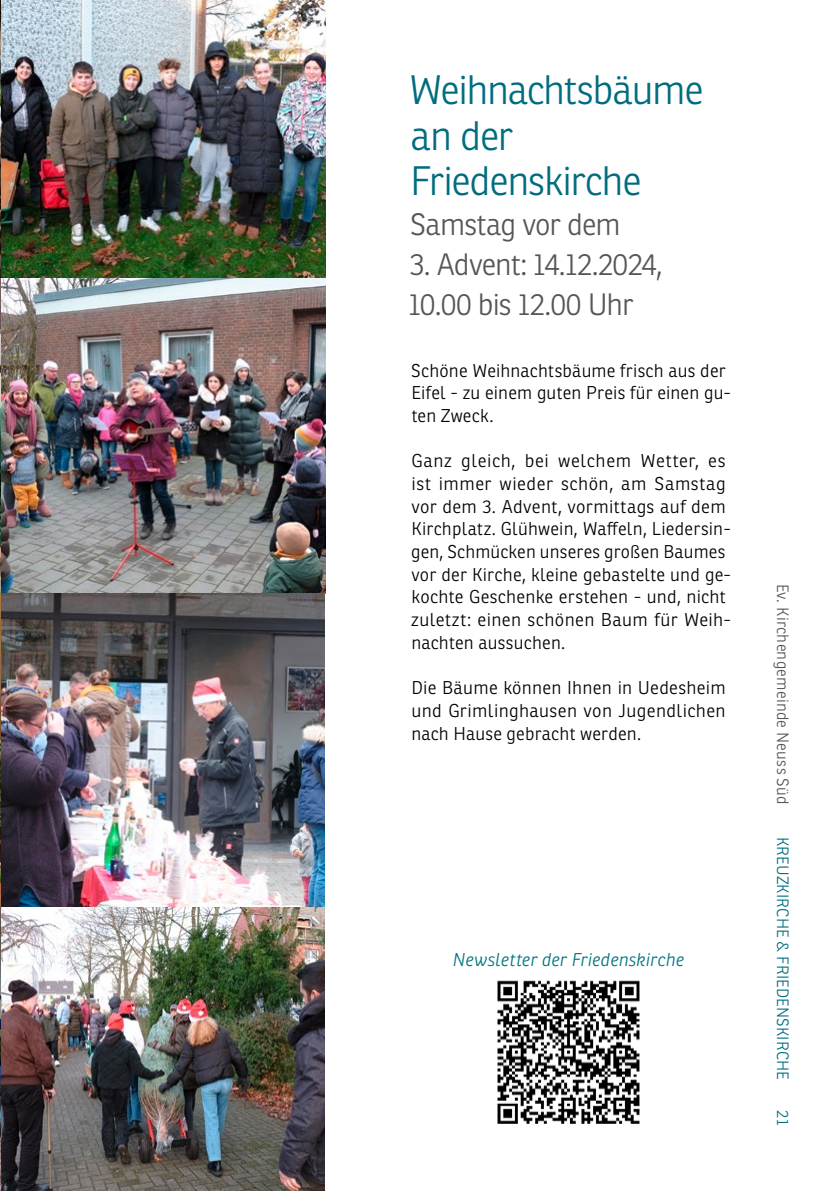
<style>
.page{position:relative;width:840px;height:1191px;background:#fff}
.page>*{position:absolute;margin:0;border:0;box-sizing:border-box;transform-origin:0 0}
.t1{font:300 40px/45.4px "Ronnia";letter-spacing:-.03em;color:#006d7e}
.t2{font:300 30px/40px "Ronnia";letter-spacing:-.03em;color:#565655}
.t3{font:300 18px/22.6px "Ronnia";letter-spacing:.015em;color:#000}
.t4{font:italic 300 18px "Ronnia";letter-spacing:.01em;color:#007480}
.t5{font:300 16px "Ronnia";color:#006d7e}
.t6{font:300 16px "Ronnia";letter-spacing:.015em;color:#565655}
</style>
<div class="page">
<img style="left:0;top:0;width:325px;height:1191px">
<img style="left:497px;top:980px;width:143px;height:144px">
<img style="left:0;top:279px;width:1px;height:912px">
<h1 class="t1" style="left:409px;top:67px;width:296px">Weihnachtsbäume an der<br>Friedenskirche</h1>
<h2 class="t2" style="left:410px;top:204px;width:212px">Samstag vor dem</h2>
<h2 class="t2" style="left:408px;top:244px;width:255px">3. Advent: 14.12.2024,<br>10.00 bis 12.00 Uhr</h2>
<p class="t3" style="left:411px;top:359px;width:321px">Schöne Weihnachtsbäume frisch aus der<br>Eifel - zu einem guten Preis für einen gu&shy;ten Zweck.</p>
<p class="t3" style="left:411px;top:449px;width:321px">Ganz gleich, bei welchem Wetter, es ist immer wieder schön, am Samstag vor dem 3. Advent, vormittags auf dem Kirchplatz. Glühwein, Waffeln, Liedersin&shy;gen, Schmücken unseres großen Baumes vor der Kirche, kleine gebastelte und ge&shy;kochte Geschenke erstehen - und, nicht zuletzt: einen schönen Baum für Weih&shy;nachten aussuchen.</p>
<p class="t3" style="left:411px;top:676px;width:316px;text-align:justify">Die Bäume können Ihnen in Uedesheim und Grimlinghausen von Jugendlichen nach Hause gebracht werden.</p>
<p class="t4" style="left:452px;top:949px;width:233px">Newsletter der Friedenskirche</p>
<p class="t6" style="left:792px;top:583px;width:222px;rotate:90deg">Ev. Kirchengemeinde Neuss Süd</p>
<p class="t5" style="left:792px;top:836px;width:242px;rotate:90deg">Kreuzkirche &amp; Friedenskirche</p>
<p class="t5" style="left:792px;top:1110px;width:17px;rotate:90deg">21</p>
</div>
